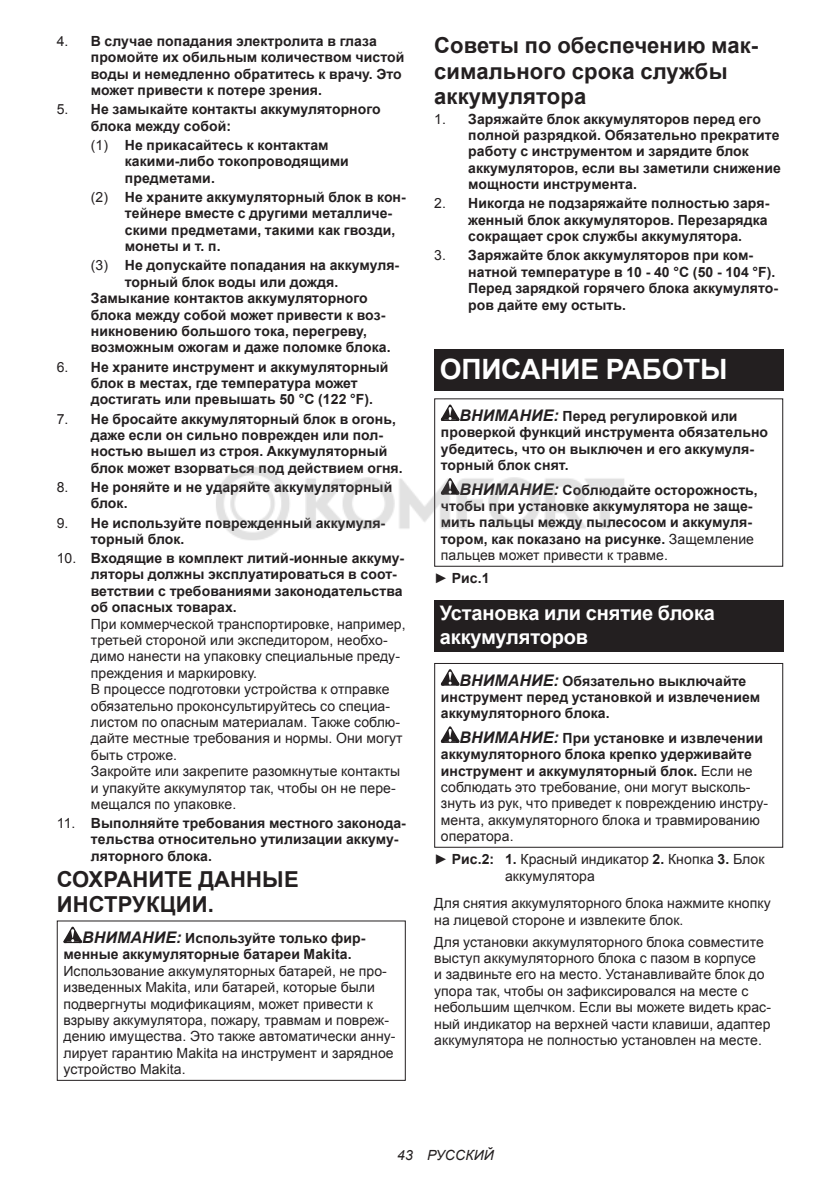
<style>
.page{position:relative;width:840px;height:1191px;background:#fff}
.page>*{position:absolute;margin:0;border:0;box-sizing:border-box;transform-origin:0 0}
.t1{font:700 28px "Arial";letter-spacing:-.01em;color:#fff}
.t2{font:700 22px/25.8px "Arial";letter-spacing:.005em;color:#231f20}
.t3{font:700 20px/23.4px "Arial";letter-spacing:-.01em;color:#fff}
.t4{font:700 14px/16.4px "Arial";letter-spacing:.005em;color:#231f20}
.t5{font:14px/16.4px "Arial";letter-spacing:.005em;color:#231f20}
.t6{font:italic 14px "Arial";letter-spacing:.005em;color:#231f20}
.s1{font-weight:400}
.s2{font-style:italic;font-size:16px}
.s3{font-weight:700;font-style:italic;font-size:16px}
.s4{font-weight:700}
</style>
<div class="page">
<svg style="left:63px;top:926px;width:19px;height:17px"></svg>
<div style="left:434px;top:349px;width:348px;height:41px;background:#231f20"></div>
<svg style="left:440px;top:404px;width:19px;height:17px"></svg>
<div style="left:434px;top:398px;width:348px;height:169px;border:1px solid #231f20"></div>
<div style="left:434px;top:600px;width:348px;height:52px;background:#231f20"></div>
<svg style="left:440px;top:669px;width:19px;height:16px"></svg>
<svg style="left:440px;top:726px;width:19px;height:17px"></svg>
<div style="left:434px;top:663px;width:348px;height:184px;border:1px solid #231f20"></div>
<img style="left:216px;top:457px;width:409px;height:92px">
<p class="t4" style="left:91px;top:33px;width:315px;text-indent:-34px"><span class="s1">4.</span> В случае попадания электролита в глаза промойте их обильным количеством чистой воды и немедленно обратитесь к врачу. Это может привести к потере зрения.</p>
<p class="t4" style="left:91px;top:102px;width:291px;text-indent:-34px"><span class="s1">5.</span> Не замыкайте контакты аккумуляторного блока между собой:</p>
<p class="t4" style="left:125px;top:137px;width:225px;text-indent:-34px"><span class="s1">(1)</span> Не прикасайтесь к контактам какими-либо токопроводящими предметами.</p>
<p class="t4" style="left:125px;top:189px;width:282px;text-indent:-34px"><span class="s1">(2)</span> Не храните аккумуляторный блок в кон&shy;тейнере вместе с другими металличе&shy;скими предметами, такими как гвозди, монеты и т. п.</p>
<p class="t4" style="left:91px;top:258px;width:310px"><span class="s1">(3)</span> Не допускайте попадания на аккумуля-</p>
<p class="t4" style="left:125px;top:274px;width:215px">торный блок воды или дождя.</p>
<p class="t4" style="left:91px;top:290px;width:278px">Замыкание контактов аккумуляторного</p>
<p class="t4" style="left:91px;top:307px;width:296px">блока между собой может привести к воз-</p>
<p class="t4" style="left:91px;top:323px;width:277px">никновению большого тока, перегреву,</p>
<p class="t4" style="left:91px;top:340px;width:301px">возможным ожогам и даже поломке блока.</p>
<p class="t4" style="left:91px;top:359px;width:299px;text-indent:-34px"><span class="s1">6.</span> Не храните инструмент и аккумуляторный блок в местах, где температура может достигать или превышать 50 °C (122 °F).</p>
<p class="t4" style="left:91px;top:411px;width:313px;text-indent:-34px"><span class="s1">7.</span> Не бросайте аккумуляторный блок в огонь, даже если он сильно поврежден или пол&shy;ностью вышел из строя. Аккумуляторный блок может взорваться под действием огня.</p>
<p class="t4" style="left:91px;top:479px;width:303px;text-indent:-34px"><span class="s1">8.</span> Не роняйте и не ударяйте аккумуляторный блок.</p>
<p class="t4" style="left:91px;top:515px;width:296px;text-indent:-34px"><span class="s1">9.</span> Не используйте поврежденный аккумуля&shy;торный блок.</p>
<p class="t4" style="left:91px;top:550px;width:315px;text-indent:-34px"><span class="s1">10.</span> Входящие в комплект литий-ионные аккуму&shy;ляторы должны эксплуатироваться в соот&shy;ветствии с требованиями законодательства об опасных товарах.</p>
<p class="t5" style="left:91px;top:615px;width:316px">При коммерческой транспортировке, например, третьей стороной или экспедитором, необхо&shy;димо нанести на упаковку специальные преду&shy;преждения и маркировку.<br>В процессе подготовки устройства к отправке обязательно проконсультируйтесь со специа&shy;листом по опасным материалам. Также соблю&shy;дайте местные требования и нормы. Они могут быть строже.<br>Закройте или закрепите разомкнутые контакты и упакуйте аккумулятор так, чтобы он не пере&shy;мещался по упаковке.</p>
<p class="t4" style="left:91px;top:815px;width:316px;text-indent:-34px"><span class="s1">11.</span> Выполняйте требования местного законода&shy;тельства относительно утилизации аккуму&shy;ляторного блока.</p>
<h2 class="t2" style="left:57px;top:866px;width:243px">СОХРАНИТЕ ДАННЫЕ<br>ИНСТРУКЦИИ.</h2>
<p class="t4" style="left:63px;top:930px;width:303px;text-indent:19px"><span class="s2">ВНИМАНИЕ:</span> Используйте только фир&shy;менные аккумуляторные батареи Makita.</p>
<p class="t5" style="left:63px;top:963px;width:333px">Использование аккумуляторных батарей, не про&shy;изведенных Makita, или батарей, которые были подвергнуты модификациям, может привести к взрыву аккумулятора, пожару, травмам и повреж&shy;дению имущества. Это также автоматически анну&shy;лирует гарантию Makita на инструмент и зарядное устройство Makita.</p>
<h2 class="t2" style="left:434px;top:33px;width:325px">Советы по обеспечению мак&shy;симального срока службы аккумулятора</h2>
<p class="t4" style="left:468px;top:111px;width:314px;text-indent:-34px"><span class="s1">1.</span> Заряжайте блок аккумуляторов перед его полной разрядкой. Обязательно прекратите работу с инструментом и зарядите блок аккумуляторов, если вы заметили снижение мощности инструмента.</p>
<p class="t4" style="left:468px;top:196px;width:302px;text-indent:-34px"><span class="s1">2.</span> Никогда не подзаряжайте полностью заря&shy;женный блок аккумуляторов. Перезарядка сокращает срок службы аккумулятора.</p>
<p class="t4" style="left:468px;top:248px;width:311px;text-indent:-34px"><span class="s1">3.</span> Заряжайте блок аккумуляторов при ком&shy;натной температуре в 10 - 40 °C (50 - 104 °F).<br>Перед зарядкой горячего блока аккумулято&shy;ров дайте ему остыть.</p>
<h1 class="t1" style="left:439px;top:350px;width:289px">ОПИСАНИЕ РАБОТЫ</h1>
<p class="t4" style="left:440px;top:408px;width:328px;text-indent:19px"><span class="s2">ВНИМАНИЕ:</span> Перед регулировкой или проверкой функций инструмента обязательно убедитесь, что он выключен и его аккумуля&shy;торный блок снят.</p>
<p class="t4" style="left:440px;top:482px;width:318px;text-indent:19px"><span class="s2">ВНИМАНИЕ:</span> Соблюдайте осторожность, чтобы при установке аккумулятора не заще&shy;мить пальцы между пылесосом и аккумуля&shy;тором, как показано на рисунке. <span class="s1">Защемление пальцев может привести к травме.</span></p>
<p class="t4" style="left:434px;top:570px;width:57px"><span class="s1">►</span> Рис.1</p>
<h3 class="t3" style="left:439px;top:602px;width:276px">Установка или снятие блока аккумуляторов</h3>
<p class="t4" style="left:440px;top:673px;width:320px;text-indent:19px"><span class="s2">ВНИМАНИЕ:</span> Обязательно выключайте инструмент перед установкой и извлечением аккумуляторного блока.</p>
<p class="t5" style="left:440px;top:730px;width:329px;text-indent:19px"><span class="s3">ВНИМАНИЕ:</span> <span class="s4">При установке и извлечении аккумуляторного блока крепко удерживайте инструмент и аккумуляторный блок.</span> Если не соблюдать это требование, они могут высколь&shy;знуть из рук, что приведет к повреждению инстру&shy;мента, аккумуляторного блока и травмированию оператора.</p>
<p class="t5" style="left:504px;top:851px;width:261px;text-indent:-71px">► <span class="s4">Рис.2: 1.</span> Красный индикатор <span class="s4">2.</span> Кнопка <span class="s4">3.</span> Блок аккумулятора</p>
<p class="t5" style="left:434px;top:895px;width:338px">Для снятия аккумуляторного блока нажмите кнопку на лицевой стороне и извлеките блок.</p>
<p class="t5" style="left:434px;top:933px;width:338px">Для установки аккумуляторного блока совместите выступ аккумуляторного блока с пазом в корпусе<br>и задвиньте его на место. Устанавливайте блок до упора так, чтобы он зафиксировался на месте с небольшим щелчком. Если вы можете видеть крас&shy;ный индикатор на верхней части клавиши, адаптер аккумулятора не полностью установлен на месте.</p>
<p class="t6" style="left:397px;top:1147px;width:98px">43 РУССКИЙ</p>
</div>
